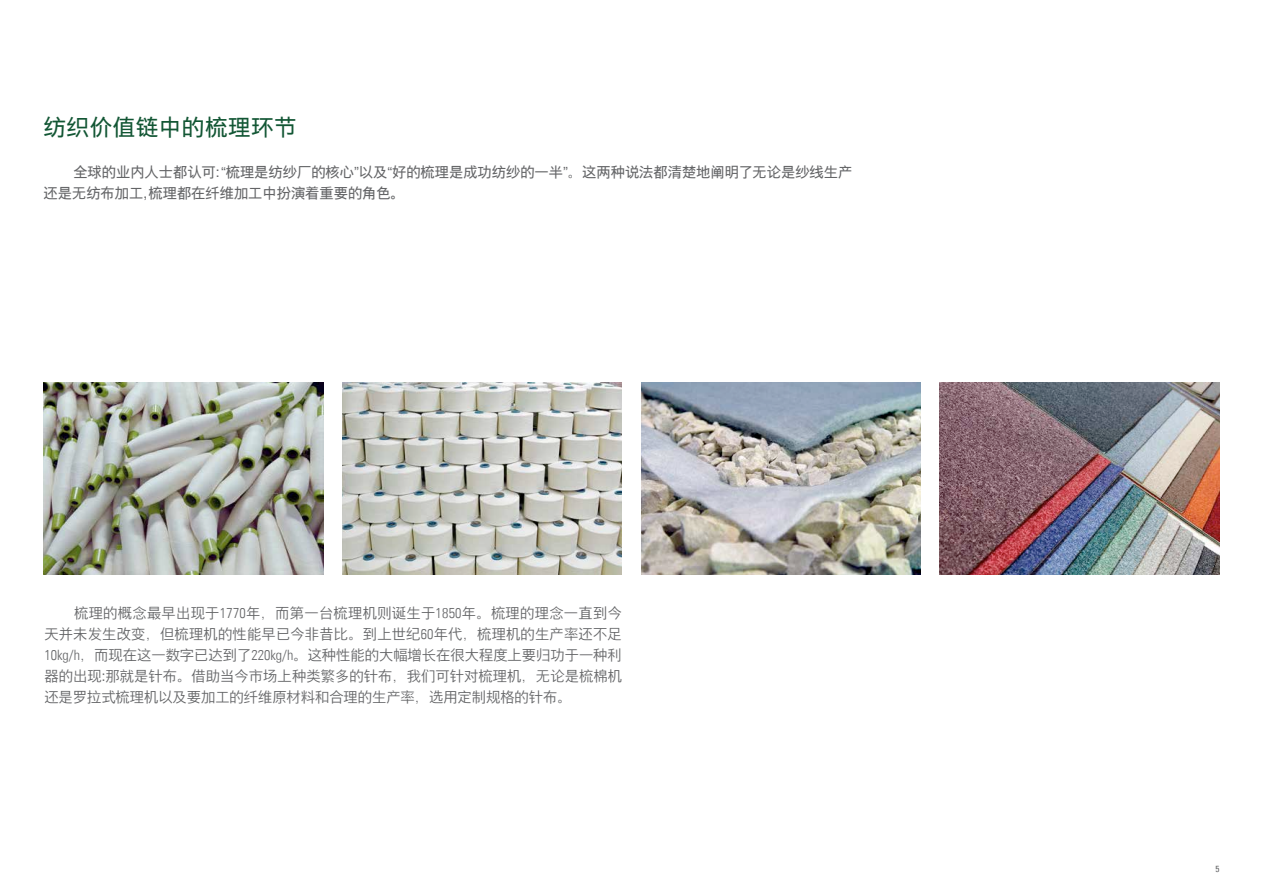
<style>
.page{position:relative;width:1263px;height:893px;background:#fff}
.page>*{position:absolute;margin:0;border:0;box-sizing:border-box;transform-origin:0 0}
.t1{font:22.5px "Nimbus Sans Global";letter-spacing:.025em;color:#125634}
.t2{font:300 14.25px/21px "Nimbus Sans Global";color:#636466;text-align:justify}
.t3{font:14.25px/21px "Nimbus Sans Global";color:#636466}
.t4{font:condensed 9px "Univers Com 57";color:#636466}
.s1{font-weight:300}
.s2{font-family:"Univers Com 47 Light Cond";font-weight:400}
</style>
<div class="page">
<img style="left:44px;top:383px;width:279px;height:191px">
<img style="left:342px;top:383px;width:280px;height:191px">
<img style="left:641px;top:383px;width:280px;height:191px">
<img style="left:940px;top:383px;width:279px;height:191px">
<h1 class="t1" style="left:44px;top:114px;width:255px">纺织价值链中的梳理环节</h1>
<p class="t3" style="left:44px;top:161px;width:810px;text-indent:30px">全球的业内人士都认可：“梳理是纺纱厂的核心”以及“好的梳理是成功纺纱的一半”<span class="s1">。</span>这两种说法都清楚地阐明了无论是纱线生产还是无纺布加工，梳理都在纤维加工中扮演着重要的角色。</p>
<p class="t2" style="left:44px;top:602px;width:579px;text-indent:30px">梳理的概念最早出现于<span class="s2">1770</span>年，而第一台梳理机则诞生于<span class="s2">1850</span>年。梳理的理念一直到今天并未发生改变，但梳理机的性能早已今非昔比。到上世纪<span class="s2">60</span>年代，梳理机的生产率还不足<span class="s2">10kg/h</span>，而现在这一数字已达到了<span class="s2">220kg/h</span>。这种性能的大幅增长在很大程度上要归功于一种利器的出现:那就是针布。借助当今市场上种类繁多的针布，我们可针对梳理机，无论是梳棉机还是罗拉式梳理机以及要加工的纤维原材料和合理的生产率，选用定制规格的针布。</p>
<p class="t4" style="left:1215px;top:863px;width:5px">5</p>
</div>
